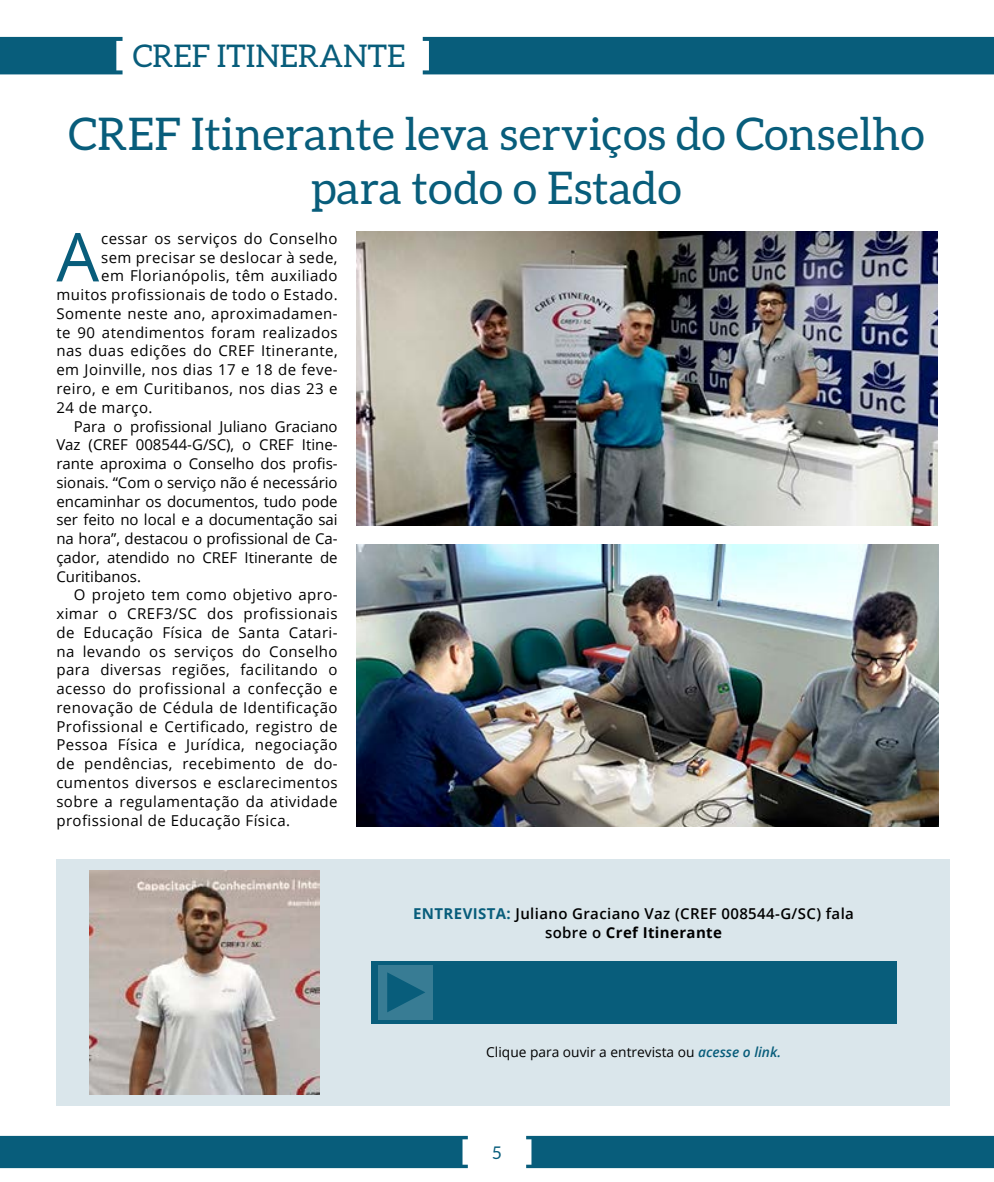
<style>
.page{position:relative;width:994px;height:1182px;background:#fff}
.page>*{position:absolute;margin:0;border:0;box-sizing:border-box;transform-origin:0 0}
.t1{font:67.5px "Open Sans";color:#085d7b}
.t2{font:45px/54px "Aleo";letter-spacing:.005em;color:#085d7b;text-align:center}
.t3{font:31.25px "Aleo";color:#085d7b}
.t4{font:17.5px "Aleo";color:#085d7b}
.t5{font:15px "Open Sans";letter-spacing:.03em;color:#000}
.t6{font:15px "Open Sans";color:#000}
.t7{font:600 15px/18.8px "Open Sans";letter-spacing:.025em;color:#000;text-align:center}
.t8{font:13.75px "Open Sans";color:#000}
.s1{font-weight:700;color:#085d7b}
.s2{font-weight:700}
.s3{font-weight:600;font-style:italic;color:#085d7b}
</style>
<div class="page">
<div style="left:56px;top:859px;width:894px;height:246px;background:#dae6eb"></div>
<div style="left:526px;top:1135px;width:468px;height:32px;background:#085d7b"></div>
<div style="left:0;top:1135px;width:468px;height:32px;background:#085d7b"></div>
<div style="left:0;top:37px;width:123px;height:37px;background:#085d7b"></div>
<div style="left:423px;top:37px;width:571px;height:37px;background:#085d7b"></div>
<img style="left:356px;top:231px;width:581px;height:294px">
<img style="left:356px;top:544px;width:583px;height:282px">
<img style="left:89px;top:870px;width:230px;height:224px">
<div style="left:371px;top:960px;width:525px;height:63px;background:#085d7b"></div>
<div style="left:378px;top:964px;width:54px;height:55px;background:#387c94"></div>
<svg style="left:387px;top:972px;width:38px;height:40px"></svg>
<h3 class="t3" style="left:133px;top:39px;width:274px">CREF ITINERANTE</h3>
<h2 class="t2" style="left:69px;top:106px;width:857px">CREF Itinerante leva serviços do Conselho para todo o Estado</h2>
<h1 class="t1" style="left:56px;top:211px;width:44px">A</h1>
<p class="t5" style="left:101px;top:228px;width:238px">cessar os serviços do Conselho</p>
<p class="t5" style="left:101px;top:247px;width:238px">sem precisar se deslocar à sede,</p>
<p class="t5" style="left:101px;top:266px;width:238px">em Florianópolis, têm auxiliado</p>
<p class="t5" style="left:56px;top:284px;width:283px">muitos profissionais de todo o Estado.</p>
<p class="t5" style="left:56px;top:303px;width:283px">Somente neste ano, aproximadamen-</p>
<p class="t5" style="left:56px;top:322px;width:283px">te 90 atendimentos foram realizados</p>
<p class="t5" style="left:56px;top:341px;width:283px">nas duas edições do CREF Itinerante,</p>
<p class="t5" style="left:56px;top:359px;width:283px">em Joinville, nos dias 17 e 18 de feve-</p>
<p class="t5" style="left:56px;top:378px;width:283px">reiro, e em Curitibanos, nos dias 23 e</p>
<p class="t5" style="left:56px;top:397px;width:98px">24 de março.</p>
<p class="t6" style="left:74px;top:416px;width:265px">Para o profissional Juliano Graciano</p>
<p class="t6" style="left:56px;top:434px;width:283px">Vaz (CREF 008544-G/SC), o CREF Itine-</p>
<p class="t6" style="left:56px;top:453px;width:283px">rante aproxima o Conselho dos profis-</p>
<p class="t6" style="left:56px;top:472px;width:283px">sionais. “Com o serviço não é necessário</p>
<p class="t6" style="left:56px;top:491px;width:283px">encaminhar os documentos, tudo pode</p>
<p class="t6" style="left:56px;top:509px;width:283px">ser feito no local e a documentação sai</p>
<p class="t6" style="left:56px;top:528px;width:283px">na hora”, destacou o profissional de Ca-</p>
<p class="t6" style="left:56px;top:547px;width:283px">çador, atendido no CREF Itinerante de</p>
<p class="t6" style="left:56px;top:566px;width:86px">Curitibanos.</p>
<p class="t5" style="left:74px;top:584px;width:265px">O projeto tem como objetivo apro-</p>
<p class="t5" style="left:56px;top:603px;width:283px">ximar o CREF3/SC dos profissionais</p>
<p class="t5" style="left:56px;top:622px;width:283px">de Educação Física de Santa Catari-</p>
<p class="t5" style="left:56px;top:641px;width:283px">na levando os serviços do Conselho</p>
<p class="t5" style="left:56px;top:659px;width:283px">para diversas regiões, facilitando o</p>
<p class="t5" style="left:56px;top:678px;width:283px">acesso do profissional a confecção e</p>
<p class="t5" style="left:56px;top:697px;width:283px">renovação de Cédula de Identificação</p>
<p class="t5" style="left:56px;top:716px;width:283px">Profissional e Certificado, registro de</p>
<p class="t5" style="left:56px;top:734px;width:283px">Pessoa Física e Jurídica, negociação</p>
<p class="t5" style="left:56px;top:753px;width:283px">de pendências, recebimento de do-</p>
<p class="t5" style="left:56px;top:772px;width:283px">cumentos diversos e esclarecimentos</p>
<p class="t5" style="left:56px;top:791px;width:283px">sobre a regulamentação da atividade</p>
<p class="t5" style="left:56px;top:809px;width:235px">profissional de Educação Física.</p>
<p class="t7" style="left:413px;top:904px;width:442px"><span class="s1">Entrevista:</span> Juliano Graciano Vaz (CREF 008544-G/SC) fala sobre o <span class="s2">Cref Itinerante</span></p>
<p class="t8" style="left:486px;top:1042px;width:296px">Clique para ouvir a entrevista ou <span class="s3">acesse o link.</span></p>
<p class="t4" style="left:492px;top:1142px;width:10px">5</p>
</div>
